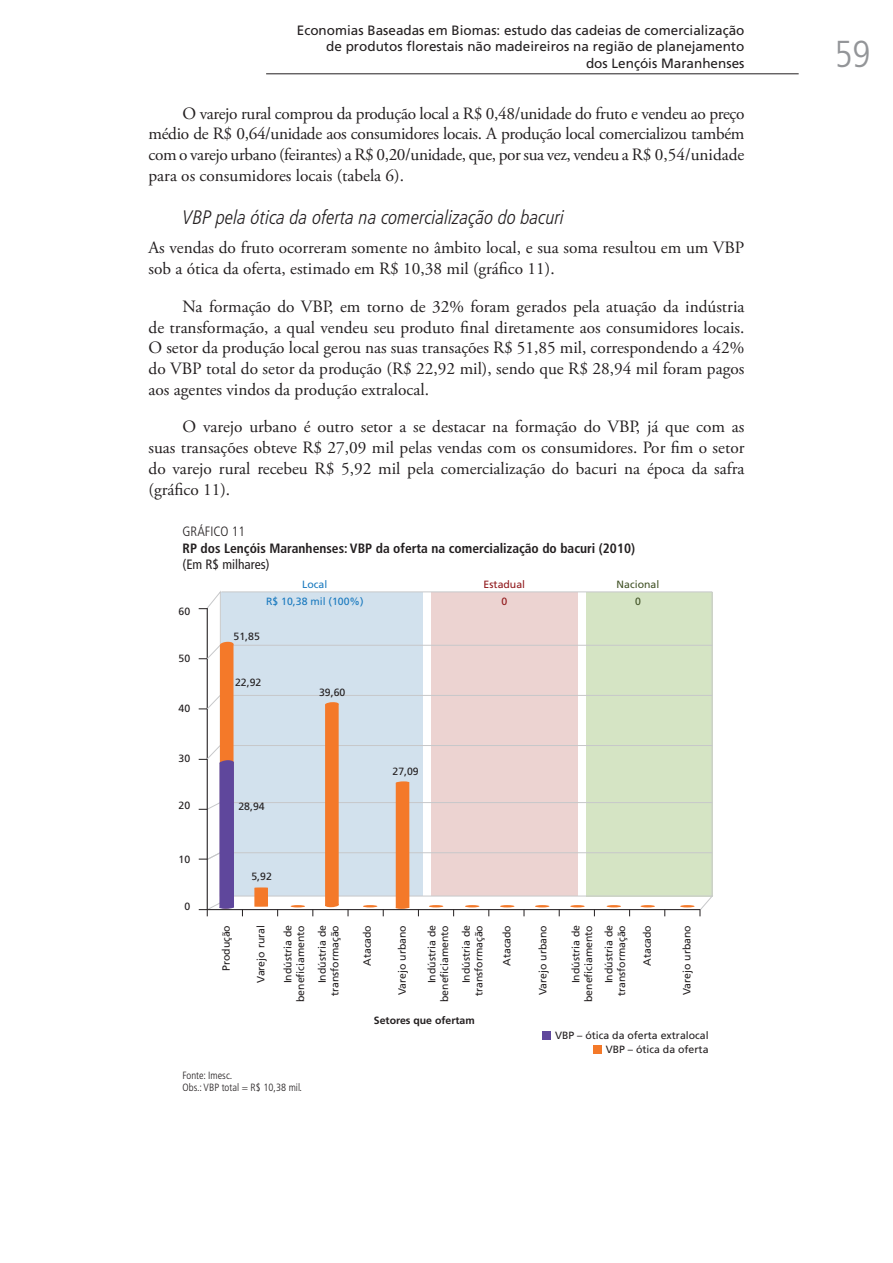
<style>
.page{position:relative;width:893px;height:1263px;background:#fff}
.page>*{position:absolute;margin:0;border:0;box-sizing:border-box;transform-origin:0 0}
.t1{font:condensed 37.5px "Frutiger 47 Light";color:#939598}
.titulo_4{font:italic 300 condensed 19.5px "Frutiger LT Pro";color:#231f20}
.texto_corrido{font:17.25px/20.7px "Adobe Garamond Pro";color:#231f20;text-align:justify}
.texto_corrido_sem_re{font:17.25px/20.7px "Adobe Garamond Pro";color:#231f20}
.t2{font:13.5px/16.2px "Frutiger LT Pro";color:#231f20;text-align:right}
.titulo_2_grafico{font:700 condensed 13.5px "Frutiger LT Pro";color:#231f20}
.titulo_3_grafico_ret{font:condensed 13.5px "Frutiger LT Pro";color:#231f20}
.titulo_1_grafico{font:300 condensed 13.5px "Frutiger LT Pro";color:#231f20}
.t3{font:10.5px/12.6px "Frutiger LT Pro";color:#231f20;text-align:right}
.t4{font:10.5px/14.2px "Frutiger";color:#231f20;text-align:right}
.elaboracao_grafico{font:300 condensed 10.5px "Frutiger LT Pro";color:#231f20}
.t5{font:10.5px/16.8px "Frutiger";color:#1b7abf;text-align:center}
.t6{font:10.5px "Frutiger 65 Bold";color:#231f20}
.fonte_grafico{font:300 condensed 10.5px "Frutiger LT Pro";color:#231f20}
.t7{font:10.5px/16.8px "Frutiger";color:#90181b;text-align:center}
.t8{font:10.5px/16.8px "Frutiger";color:#425327;text-align:center}
</style>
<div class="page">
<hr style="left:266px;top:73px;width:532px;height:1px;background:#231f20">
<svg style="left:207px;top:591px;width:505px;height:318px;background:#dddfda"></svg>
<hr style="left:221px;top:745px;width:491px;height:1px;background:#c7c8ca">
<hr style="left:221px;top:695px;width:491px;height:1px;background:#c7c8ca">
<hr style="left:221px;top:645px;width:491px;height:1px;background:#c7c8ca">
<hr style="left:221px;top:591px;width:491px;height:1px;background:#c7c8ca">
<hr style="left:221px;top:802px;width:491px;height:1px;background:#c7c8ca">
<hr style="left:221px;top:852px;width:491px;height:1px;background:#c7c8ca">
<hr style="left:711px;top:591px;width:1px;height:304px;background:#c7c8ca">
<hr style="left:207px;top:608px;width:1px;height:301px;background:#231f20">
<hr style="left:207px;top:909px;width:493px;height:1px;background:#231f20">
<hr style="left:640px;top:904px;width:14px;height:3px;background:#f47929;border-radius:50%">
<hr style="left:680px;top:904px;width:14px;height:3px;background:#f47929;border-radius:50%">
<hr style="left:363px;top:904px;width:14px;height:3px;background:#f47929;border-radius:50%">
<hr style="left:290px;top:904px;width:15px;height:3px;background:#f47929;border-radius:50%">
<hr style="left:500px;top:904px;width:14px;height:3px;background:#f47929;border-radius:50%">
<hr style="left:465px;top:904px;width:14px;height:3px;background:#f47929;border-radius:50%">
<hr style="left:429px;top:904px;width:14px;height:3px;background:#f47929;border-radius:50%">
<hr style="left:570px;top:904px;width:14px;height:3px;background:#f47929;border-radius:50%">
<hr style="left:534px;top:904px;width:15px;height:3px;background:#f47929;border-radius:50%">
<hr style="left:606px;top:904px;width:14px;height:3px;background:#f47929;border-radius:50%">
<svg style="left:254px;top:906px;width:14px;height:1px"></svg>
<div style="left:254px;top:887px;width:14px;height:19px;background:#f47929"></div>
<svg style="left:395px;top:781px;width:15px;height:127px;background:#f0833c"></svg>
<svg style="left:324px;top:702px;width:15px;height:205px;background:#f0833c"></svg>
<svg style="left:198px;top:641px;width:36px;height:275px"></svg>
<div style="left:542px;top:1031px;width:8px;height:8px;background:#5f479c"></div>
<div style="left:592px;top:1044px;width:9px;height:8px;background:#f47929"></div>
<p class="t2" style="left:297px;top:23px;width:449px">Economias Baseadas em Biomas: estudo das cadeias de comercialização de produtos florestais não madeireiros na região de planejamento<br>dos Lençóis Maranhenses</p>
<p class="texto_corrido" style="left:148px;top:103px;width:597px;text-indent:34px">O varejo rural comprou da produção local a R$ 0,48/unidade do fruto e vendeu ao preço médio de R$ 0,64/unidade aos consumidores locais. A produção local comercializou também com o varejo urbano (feirantes) a R$ 0,20/unidade, que, por sua vez, vendeu a R$ 0,54/unidade para os consumidores locais (tabela 6).</p>
<p class="titulo_4" style="left:182px;top:206px;width:383px">VBP pela ótica da oferta na comercialização do bacuri</p>
<p class="texto_corrido_sem_re" style="left:148px;top:238px;width:597px">As vendas do fruto ocorreram somente no âmbito local, e sua soma resultou em um VBP sob a ótica da oferta, estimado em R$ 10,38 mil (gráfico 11).</p>
<p class="texto_corrido" style="left:148px;top:296px;width:597px;text-indent:34px">Na formação do VBP, em torno de 32% foram gerados pela atuação da indústria de transformação, a qual vendeu seu produto final diretamente aos consumidores locais.<br>O setor da produção local gerou nas suas transações R$ 51,85 mil, correspondendo a 42% do VBP total do setor da produção (R$ 22,92 mil), sendo que R$ 28,94 mil foram pagos aos agentes vindos da produção extralocal.</p>
<p class="texto_corrido" style="left:148px;top:417px;width:597px;text-indent:34px">O varejo urbano é outro setor a se destacar na formação do VBP, já que com as suas transações obteve R$ 27,09 mil pelas vendas com os consumidores. Por fim o setor do varejo rural recebeu R$ 5,92 mil pela comercialização do bacuri na época da safra (gráfico 11).</p>
<p class="titulo_1_grafico" style="left:182px;top:524px;width:64px">GRÁFICO 11</p>
<p class="titulo_2_grafico" style="left:182px;top:539px;width:454px">RP dos Lençóis Maranhenses: VBP da oferta na comercialização do bacuri (2010)</p>
<p class="titulo_3_grafico_ret" style="left:182px;top:556px;width:88px">(Em R$ milhares)</p>
<p class="t5" style="left:266px;top:576px;width:99px">Local<br>R$ 10,38 mil (100%)</p>
<p class="t7" style="left:483px;top:576px;width:43px">Estadual<br>0</p>
<p class="t8" style="left:616px;top:576px;width:44px">Nacional<br>0</p>
<p class="t4" style="left:178px;top:604px;width:13px">60</p>
<p class="t4" style="left:178px;top:650px;width:13px">50</p>
<p class="t4" style="left:178px;top:701px;width:13px">40</p>
<p class="t4" style="left:178px;top:751px;width:13px">30</p>
<p class="t4" style="left:178px;top:798px;width:13px">20</p>
<p class="t4" style="left:178px;top:852px;width:13px">10</p>
<p class="t4" style="left:184px;top:899px;width:7px">0</p>
<p class="t4" style="left:233px;top:629px;width:28px">51,85</p>
<p class="t4" style="left:235px;top:675px;width:28px">22,92</p>
<p class="t4" style="left:319px;top:684px;width:28px">39,60</p>
<p class="t4" style="left:238px;top:799px;width:28px">28,94</p>
<p class="t4" style="left:392px;top:764px;width:28px">27,09</p>
<p class="t4" style="left:251px;top:869px;width:22px">5,92</p>
<p class="t3" style="left:220px;top:970px;width:48px;rotate:-90deg">Produção</p>
<p class="t3" style="left:361px;top:965px;width:42px;rotate:-90deg">Atacado</p>
<p class="t3" style="left:281px;top:1001px;width:79px;rotate:-90deg">Indústria de beneficiamento</p>
<p class="t3" style="left:316px;top:996px;width:73px;rotate:-90deg">Indústria de transformação</p>
<p class="t3" style="left:254px;top:982px;width:59px;rotate:-90deg">Varejo rural</p>
<p class="t3" style="left:395px;top:994px;width:72px;rotate:-90deg">Varejo urbano</p>
<p class="t3" style="left:425px;top:1001px;width:79px;rotate:-90deg">Indústria de beneficiamento</p>
<p class="t3" style="left:460px;top:996px;width:73px;rotate:-90deg">Indústria de transformação</p>
<p class="t6" style="left:374px;top:1014px;width:102px">Setores que ofertam</p>
<p class="t3" style="left:500px;top:965px;width:42px;rotate:-90deg">Atacado</p>
<p class="fonte_grafico" style="left:182px;top:1068px;width:51px">Fonte: Imesc.</p>
<p class="elaboracao_grafico" style="left:182px;top:1081px;width:121px">Obs.: VBP total = R$ 10,38 mil.</p>
<p class="t3" style="left:536px;top:994px;width:72px;rotate:-90deg">Varejo urbano</p>
<p class="t3" style="left:569px;top:1001px;width:79px;rotate:-90deg">Indústria de beneficiamento</p>
<p class="t3" style="left:602px;top:996px;width:73px;rotate:-90deg">Indústria de transformação</p>
<p class="t3" style="left:640px;top:965px;width:42px;rotate:-90deg">Atacado</p>
<p class="t3" style="left:680px;top:994px;width:72px;rotate:-90deg">Varejo urbano</p>
<p class="t4" style="left:554px;top:1028px;width:155px">VBP – ótica da oferta extralocal<br>VBP – ótica da oferta</p>
<h1 class="t1" style="left:834px;top:32px;width:37px">59</h1>
</div>
